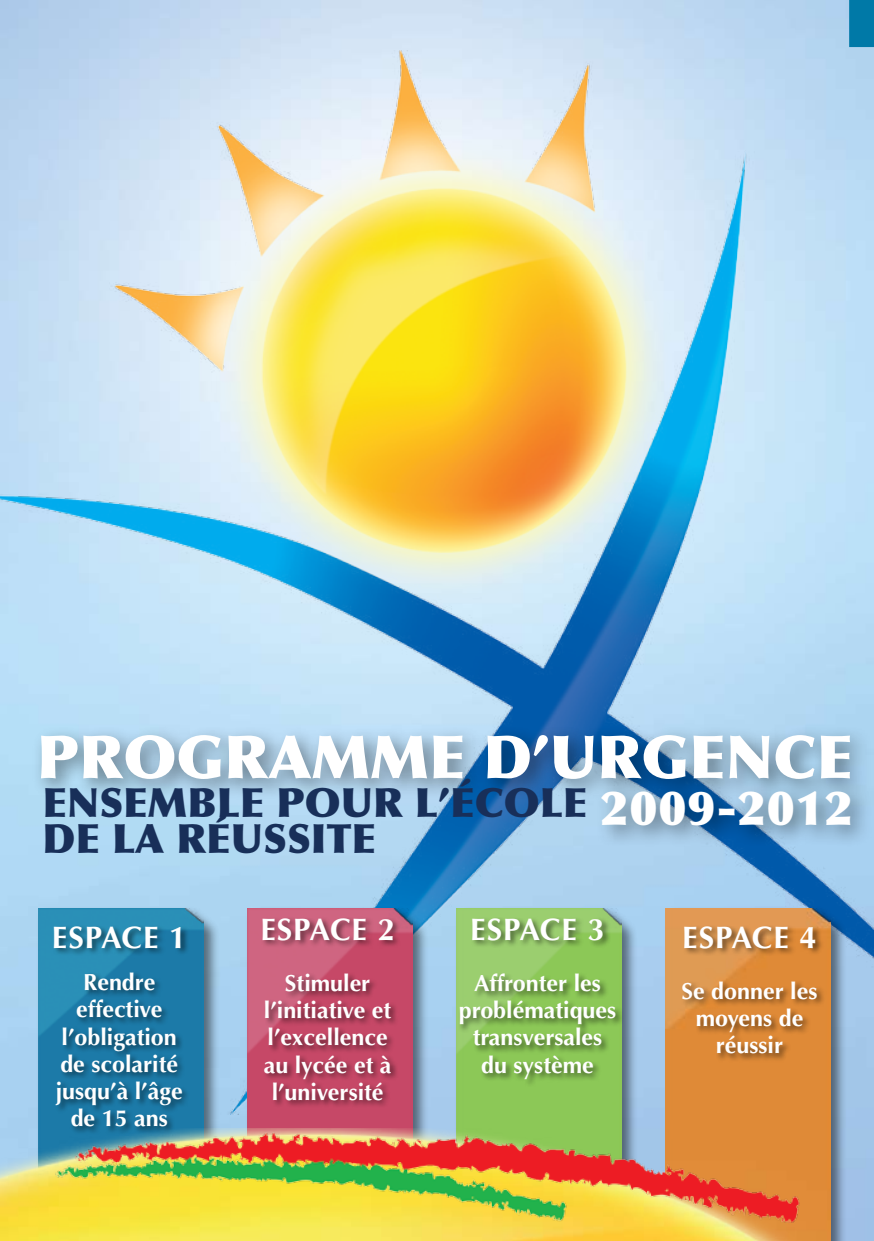
<style>
.page{position:relative;width:874px;height:1241px;background:#fff}
.page>*{position:absolute;margin:0;border:0;box-sizing:border-box;transform-origin:0 0}
.t1{font:900 59.68px "Optima";color:#fff}
.t2{font:900 47.25px "Optima";letter-spacing:.02em;color:#fff}
.t3{font:900 40.43px "Optima";color:#182f59}
.t4{font:700 30.97px "Optima";letter-spacing:.03em;color:#fff}
.t5{font:700 23.28px/27.1px "Optima";color:#fff;text-align:center}
</style>
<div class="page">
<img style="left:0;top:51px;width:873px;height:1063px">
<img style="left:38px;top:1049px;width:15px;height:79px">
<div style="left:472px;top:1103px;width:149px;height:22px;background:#8cc857"></div>
<div style="left:665px;top:1049px;width:165px;height:79px;background:#df8a37"></div>
<img style="left:0;top:1128px;width:859px;height:112px">
<div style="left:680px;top:924px;width:193px;height:189px;background:#000;opacity:.51"></div>
<div style="left:457px;top:916px;width:212px;height:187px;background:#000;opacity:.52"></div>
<div style="left:260px;top:916px;width:212px;height:214px;background:#000;opacity:.52"></div>
<div style="left:53px;top:924px;width:219px;height:242px;background:#000;opacity:.52"></div>
<div style="left:31px;top:724px;width:842px;height:325px;background:#000;opacity:.42"></div>
<img style="left:40px;top:1125px;width:773px;height:115px">
<svg style="left:848px;top:0;width:25px;height:65px"></svg>
<h1 class="t1" style="left:37px;top:721px;width:817px">PROGRAMME D’URGENCE</h1>
<h3 class="t3" style="left:42px;top:778px;width:266px">ENSEMBLE POUR</h3>
<h2 class="t2" style="left:414px;top:779px;width:439px"><sup>L’ÉCOLE</sup> 2009-2012</h2>
<h3 class="t3" style="left:42px;top:813px;width:330px">DE LA RÉUSSITE</h3>
<h3 class="t4" style="left:52px;top:918px;width:136px">ESPACE 1</h3>
<p class="t5" style="left:56px;top:968px;width:128px">Rendre effective l’obligation de scolarité jusqu’à l’âge de 15 ans</p>
<h3 class="t4" style="left:260px;top:910px;width:136px">ESPACE 2</h3>
<p class="t5" style="left:263px;top:969px;width:129px">Stimuler l’initiative et l’excellence au lycée et à l’université</p>
<h3 class="t4" style="left:470px;top:910px;width:136px">ESPACE 3</h3>
<p class="t5" style="left:458px;top:969px;width:159px">Affronter les problématiques transversales du système</p>
<h3 class="t4" style="left:682px;top:918px;width:136px">ESPACE 4</h3>
<p class="t5" style="left:681px;top:977px;width:137px">Se donner les moyens de réussir</p>
</div>
